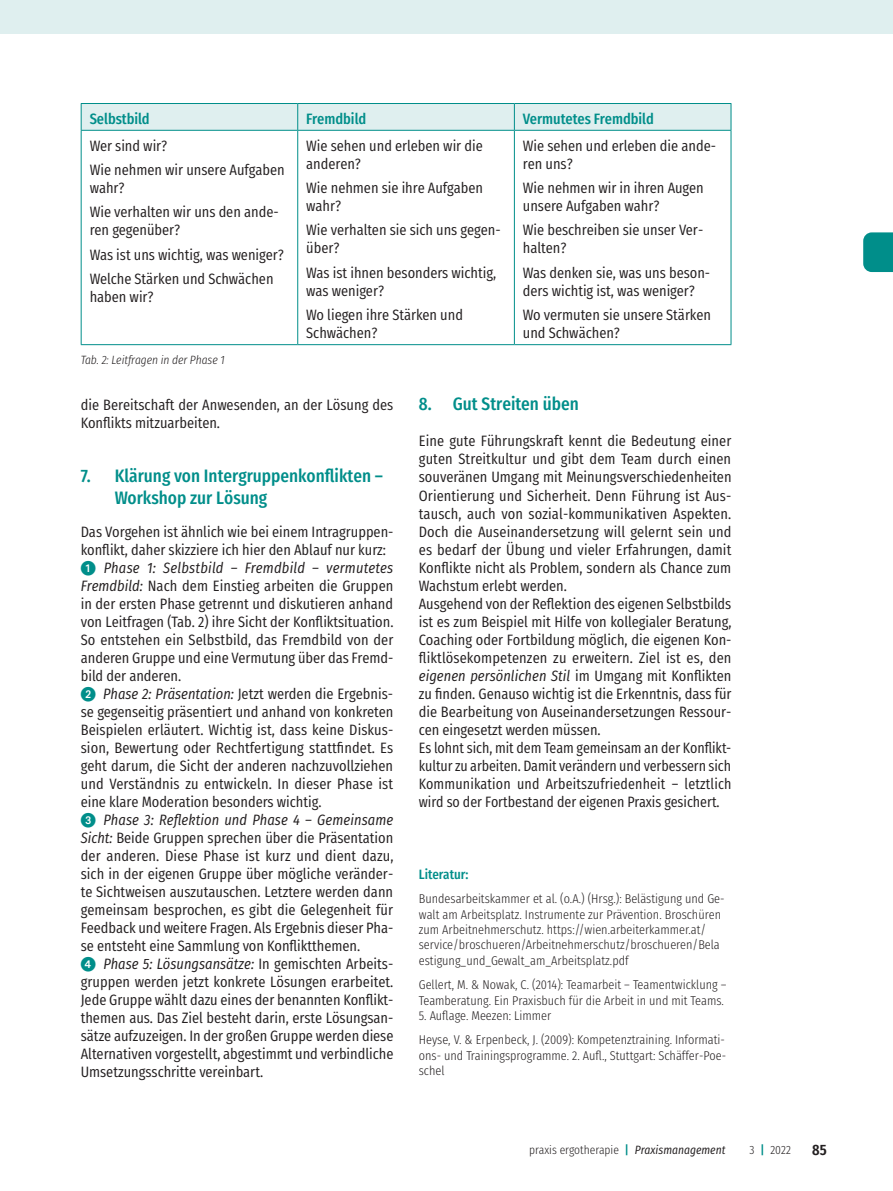
<style>
.page{position:relative;width:893px;height:1191px;background:#fff}
.page>*{position:absolute;margin:0;border:0;box-sizing:border-box;transform-origin:0 0}
.t1{font:500 18px/21.6px "Fira Sans Condensed";color:#008e8a}
.t2{font:15px/18px "Fira Sans Condensed";color:#231f20}
.t3{font:500 15px "Fira Sans Condensed";color:#008e8a}
.t4{font:600 15px "Fira Sans Condensed";color:#231f20}
.t5{font:500 13.5px "Fira Sans Condensed";color:#008e8a}
.t6{font:300 12.75px/15.3px "Fira Sans Condensed";color:#231f20}
.t7{font:300 12px "Fira Sans Condensed";color:#231f20}
.t8{font:italic 300 12px "Fira Sans Condensed";color:#231f20}
.s1{font-family:"European Pi One";color:#008e8a}
.s2{font-style:italic}
.s3{font-weight:500;color:#008e8a}
.s4{font-weight:400;font-style:italic}
</style>
<div class="page">
<svg style="left:863px;top:232px;width:30px;height:40px"></svg>
<div style="left:0;top:0;width:893px;height:34px;background:#dfefef"></div>
<svg style="left:81px;top:103px;width:651px;height:27px;background:#d3eae9"></svg>
<hr style="left:81px;top:130px;width:217px;height:1px;background:#008e8a">
<hr style="left:81px;top:131px;width:1px;height:213px;background:#008e8a">
<hr style="left:298px;top:130px;width:216px;height:1px;background:#008e8a">
<hr style="left:297px;top:131px;width:1px;height:213px;background:#008e8a">
<hr style="left:514px;top:130px;width:217px;height:1px;background:#008e8a">
<hr style="left:514px;top:131px;width:1px;height:213px;background:#008e8a">
<hr style="left:731px;top:131px;width:1px;height:213px;background:#008e8a">
<hr style="left:81px;top:344px;width:217px;height:1px;background:#008e8a">
<hr style="left:298px;top:344px;width:216px;height:1px;background:#008e8a">
<hr style="left:514px;top:344px;width:217px;height:1px;background:#008e8a">
<p class="t3" style="left:90px;top:105px;width:62px">Selbstbild</p>
<p class="t3" style="left:306px;top:105px;width:61px">Fremdbild</p>
<p class="t3" style="left:523px;top:105px;width:132px">Vermutetes Fremdbild</p>
<p class="t2" style="left:90px;top:132px;width:197px;line-height:24.3px">Wer sind wir?<br>Wie nehmen wir unsere Aufgaben</p>
<p class="t2" style="left:90px;top:174px;width:190px;line-height:24.3px">wahr?<br>Wie verhalten wir uns den ande-</p>
<p class="t2" style="left:90px;top:216px;width:196px;line-height:24.3px">ren gegenüber?<br>Was ist uns wichtig, was weniger?<br>Welche Stärken und Schwächen</p>
<p class="t2" style="left:90px;top:286px;width:65px">haben wir?</p>
<p class="t2" style="left:523px;top:135px;width:195px">Wie sehen und erleben die ande&shy;ren uns?</p>
<p class="t2" style="left:523px;top:177px;width:182px">Wie nehmen wir in ihren Augen unsere Aufgaben wahr?</p>
<p class="t2" style="left:523px;top:220px;width:182px">Wie beschreiben sie unser Ver&shy;halten?</p>
<p class="t2" style="left:523px;top:262px;width:189px">Was denken sie, was uns beson&shy;ders wichtig ist, was weniger?</p>
<p class="t2" style="left:523px;top:304px;width:190px">Wo vermuten sie unsere Stärken und Schwächen?</p>
<p class="t2" style="left:306px;top:135px;width:178px">Wie sehen und erleben wir die anderen?</p>
<p class="t2" style="left:306px;top:177px;width:178px">Wie nehmen sie ihre Aufgaben wahr?</p>
<p class="t2" style="left:306px;top:220px;width:196px">Wie verhalten sie sich uns gegen&shy;über?</p>
<p class="t2" style="left:306px;top:262px;width:192px">Was ist ihnen besonders wichtig, was weniger?</p>
<p class="t2" style="left:306px;top:304px;width:158px">Wo liegen ihre Stärken und<br>Schwächen?</p>
<p class="t8" style="left:81px;top:351px;width:145px">Tab. 2: Leitfragen in der Phase 1</p>
<p class="t2" style="left:81px;top:394px;width:314px">die Bereitschaft der Anwesenden, an der Lösung des<br>Konflikts mitzuarbeiten.</p>
<p class="t1" style="left:115px;top:463px;width:270px;text-indent:-34px">7. Klärung von Intergruppenkonflikten –<br>Workshop zur Lösung</p>
<p class="t2" style="left:81px;top:520px;width:314px">Das Vorgehen ist ähnlich wie bei einem Intragruppen&shy;konflikt, daher skizziere ich hier den Ablauf nur kurz:<br><span class="s1">1</span> <span class="s2">Phase 1: Selbstbild – Fremdbild – vermutetes Fremdbild:</span> Nach dem Einstieg arbeiten die Gruppen in der ersten Phase getrennt und diskutieren anhand von Leitfragen (Tab. 2) ihre Sicht der Konfliktsituation.<br>So entstehen ein Selbstbild, das Fremdbild von der anderen Gruppe und eine Vermutung über das Fremd&shy;bild der anderen.<br><span class="s1">2</span> <span class="s2">Phase 2: Präsentation:</span> Jetzt werden die Ergebnis&shy;se gegenseitig präsentiert und anhand von konkreten Beispielen erläutert. Wichtig ist, dass keine Diskus&shy;sion, Bewertung oder Rechtfertigung stattfindet. Es geht darum, die Sicht der anderen nachzuvollziehen und Verständnis zu entwickeln. In dieser Phase ist eine klare Moderation besonders wichtig.<br><span class="s1">3</span> <span class="s2">Phase 3: Reflektion und Phase 4 – Gemeinsame Sicht:</span> Beide Gruppen sprechen über die Präsentation der anderen. Diese Phase ist kurz und dient dazu, sich in der eigenen Gruppe über mögliche veränder&shy;te Sichtweisen auszutauschen. Letztere werden dann gemeinsam besprochen, es gibt die Gelegenheit für Feedback und weitere Fragen. Als Ergebnis dieser Pha&shy;se entsteht eine Sammlung von Konfliktthemen.<br><span class="s1">4</span> <span class="s2">Phase 5: Lösungsansätze:</span> In gemischten Arbeits&shy;gruppen werden jetzt konkrete Lösungen erarbeitet.<br>Jede Gruppe wählt dazu eines der benannten Konflikt&shy;themen aus. Das Ziel besteht darin, erste Lösungsan&shy;sätze aufzuzeigen. In der großen Gruppe werden diese Alternativen vorgestellt, abgestimmt und verbindliche Umsetzungsschritte vereinbart.</p>
<p class="t1" style="left:419px;top:391px;width:162px">8. Gut Streiten üben</p>
<p class="t2" style="left:419px;top:430px;width:314px">Eine gute Führungskraft kennt die Bedeutung einer guten Streitkultur und gibt dem Team durch einen souveränen Umgang mit Meinungsverschiedenheiten Orientierung und Sicherheit. Denn Führung ist Aus&shy;tausch, auch von sozial-kommunikativen Aspekten.<br>Doch die Auseinandersetzung will gelernt sein und es bedarf der Übung und vieler Erfahrungen, damit Konflikte nicht als Problem, sondern als Chance zum Wachstum erlebt werden.<br>Ausgehend von der Reflektion des eigenen Selbstbilds ist es zum Beispiel mit Hilfe von kollegialer Beratung, Coaching oder Fortbildung möglich, die eigenen Kon&shy;fliktlösekompetenzen zu erweitern. Ziel ist es, den <span class="s2">eigenen persönlichen Stil</span> im Umgang mit Konflikten zu finden. Genauso wichtig ist die Erkenntnis, dass für die Bearbeitung von Auseinandersetzungen Ressour&shy;cen eingesetzt werden müssen.<br>Es lohnt sich, mit dem Team gemeinsam an der Konflikt&shy;kultur zu arbeiten. Damit verändern und verbessern sich Kommunikation und Arbeitszufriedenheit – letztlich wird so der Fortbestand der eigenen Praxis gesichert.</p>
<p class="t5" style="left:419px;top:861px;width:51px">Literatur:</p>
<p class="t6" style="left:419px;top:890px;width:307px">Bundesarbeitskammer et al. (o.A.) (Hrsg.): Belästigung und Ge&shy;walt am Arbeitsplatz. Instrumente zur Prävention. Broschüren zum Arbeitnehmerschutz. https://wien.arbeiterkammer.at/ service/broschueren/Arbeitnehmerschutz/broschueren/Bela estigung_und_Gewalt_am_Arbeitsplatz.pdf</p>
<p class="t6" style="left:419px;top:975px;width:309px">Gellert, M. &amp; Nowak, C. (2014): Teamarbeit – Teamentwicklung –<br>Teamberatung. Ein Praxisbuch für die Arbeit in und mit Teams.</p>
<p class="t6" style="left:419px;top:1001px;width:308px;line-height:24.6px">5. Auflage. Meezen: Limmer<br>Heyse, V. &amp; Erpenbeck, J. (2009): Kompetenztraining. Informati-</p>
<p class="t6" style="left:419px;top:1046px;width:309px">ons- und Trainingsprogramme. 2. Aufl., Stuttgart: Schäffer-Poe&shy;schel</p>
<p class="t7" style="left:529px;top:1139px;width:198px">praxis ergotherapie <span class="s3">|</span> <span class="s4">Praxismanagement</span></p>
<p class="t7" style="left:749px;top:1139px;width:43px">3 <span class="s3">|</span> 2022</p>
<p class="t4" style="left:812px;top:1135px;width:16px">85</p>
</div>
